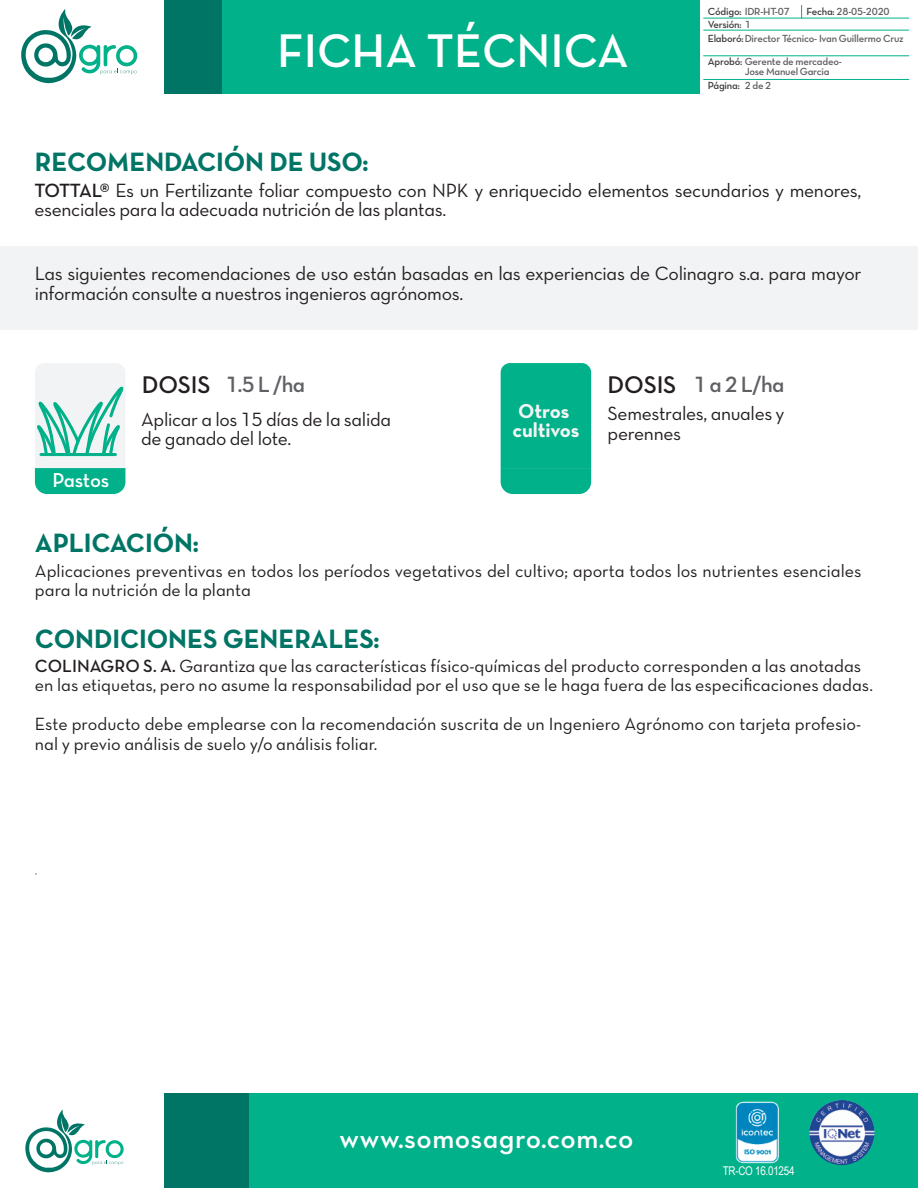
<style>
.page{position:relative;width:918px;height:1188px;background:#fff}
.page>*{position:absolute;margin:0;border:0;box-sizing:border-box;transform-origin:0 0}
.t1{font:48px "Neutra Text TF Demi Alt";color:#fff}
.t2{font:28.5px "Neutra Text TF Demi Alt";letter-spacing:.015em;color:#fff}
.t3{font:27px "Neutra Text TF Bold Alt";letter-spacing:-.005em;color:#007566}
.t4{font:24.6px "Neutra Text TF Demi Alt";letter-spacing:-.005em;color:#231f20}
.t5{font:22.5px "Neutra Text TF Demi Alt";color:#5f6063}
.t6{font:700 20.4px/19.5px "Neutra Text TF";letter-spacing:-.005em;color:#f3f4f4}
.t7{font:20.4px "Neutra Text TF Demi Alt";letter-spacing:-.01em;color:#fff}
.t8{font:19.5px/19.5px "Neutra Text TF Book Alt";letter-spacing:-.015em;color:#231f20}
.t9{font:18px/19.5px "Neutra Text TF Book Alt";color:#231f20}
.t10{font:12px "Arial Narrow";letter-spacing:-.02em;color:#fff}
.t11{font:10.5px/14.1px "Neutra Text TF Demi Alt";letter-spacing:-.02em;color:#5e5f62}
.t12{font:10.5px "Neutra Text TF Demi Alt";letter-spacing:-.02em;color:#3e3e3f}
.s1{color:#3e3e3f}
.s2{font-family:"Neutra Text TF Demi Alt"}
.s3{font-size:24.6px;color:#231f20}
</style>
<div class="page">
<div style="left:0;top:246px;width:918px;height:83px;background:#f2f3f4"></div>
<div style="left:249px;top:1094px;width:669px;height:94px;background:#00b18a"></div>
<div style="left:164px;top:1094px;width:85px;height:94px;background:#007566"></div>
<svg style="left:25px;top:1109px;width:99px;height:64px"></svg>
<svg style="left:21px;top:9px;width:116px;height:75px"></svg>
<div style="left:222px;top:0;width:478px;height:93px;background:#00b18a"></div>
<div style="left:164px;top:0;width:58px;height:93px;background:#007566"></div>
<img style="left:735px;top:1101px;width:44px;height:63px">
<img style="left:809px;top:1100px;width:65px;height:65px;border-radius:33px">
<svg style="left:34px;top:363px;width:92px;height:131px"></svg>
<div style="left:501px;top:363px;width:90px;height:131px;background:#00b18a"></div>
<hr style="left:704px;top:18px;width:205px;height:1px;background:#00b18a">
<hr style="left:704px;top:30px;width:205px;height:1px;background:#00b18a">
<hr style="left:704px;top:55px;width:205px;height:1px;background:#00b18a">
<hr style="left:704px;top:79px;width:205px;height:1px;background:#00b18a">
<svg style="left:801px;top:5px;width:1px;height:13px"></svg>
<h1 class="t1" style="left:277px;top:21px;width:353px">FICHA TÉCNICA</h1>
<p class="t11" style="left:708px;top:4px;width:84px"><span class="s1">Código:</span> IDR-HT-07</p>
<p class="t11" style="left:806px;top:4px;width:85px"><span class="s1">Fecha:</span> 28-05-2020</p>
<p class="t11" style="left:708px;top:17px;width:197px"><span class="s1">Versión:</span> 1<br><span class="s1">Elaboró:</span>Director Técnico- Ivan Guillermo Cruz</p>
<p class="t11" style="left:708px;top:54px;width:136px"><span class="s1">Aprobó:</span> Gerente de mercadeo-</p>
<p class="t12" style="left:708px;top:79px;width:33px">Página:</p>
<p class="t11" style="left:745px;top:65px;width:86px">Jose Manuel Garcia<br>2 de 2</p>
<h3 class="t3" style="left:35px;top:145px;width:335px">RECOMENDACIÓN DE USO:</h3>
<p class="t8" style="left:34px;top:180px;width:829px"><span class="s2">TOTTAL®</span> Es un Fertilizante foliar compuesto con NPK y enriquecido elementos secundarios y menores, esenciales para la adecuada nutrición de las plantas.</p>
<p class="t8" style="left:35px;top:264px;width:828px">Las siguientes recomendaciones de uso están basadas en las experiencias de Colinagro s.a. para mayor información consulte a nuestros ingenieros agrónomos.</p>
<p class="t7" style="left:52px;top:468px;width:59px">Pastos</p>
<p class="t5" style="left:142px;top:371px;width:165px"><span class="s3">DOSIS</span> 1.5 L /ha</p>
<p class="t5" style="left:693px;top:371px;width:93px">1 a 2 L/ha</p>
<p class="t8" style="left:608px;top:403px;width:179px">Semestrales, anuales y perennes</p>
<h3 class="t4" style="left:608px;top:369px;width:70px">DOSIS</h3>
<p class="t6" style="left:512px;top:401px;width:68px">Otros cultivos</p>
<p class="t8" style="left:141px;top:409px;width:251px">Aplicar a los 15 días de la salida de ganado del lote.</p>
<h3 class="t3" style="left:35px;top:526px;width:165px">APLICACIÓN:</h3>
<p class="t9" style="left:35px;top:561px;width:828px">Aplicaciones preventivas en todos los períodos vegetativos del cultivo; aporta todos los nutrientes esenciales para la nutrición de la planta</p>
<h3 class="t3" style="left:35px;top:622px;width:346px">CONDICIONES GENERALES:</h3>
<p class="t9" style="left:35px;top:656px;width:840px"><span class="s2">COLINAGRO S. A.</span> Garantiza que las características físico-químicas del producto corresponden a las anotadas en las etiquetas, pero no asume la responsabilidad por el uso que se le haga fuera de las especificaciones dadas.</p>
<p class="t9" style="left:35px;top:714px;width:828px">Este producto debe emplearse con la recomendación suscrita de un Ingeniero Agrónomo con tarjeta profesio&shy;nal y previo análisis de suelo y/o análisis foliar.</p>
<h2 class="t2" style="left:340px;top:1121px;width:296px">www.somosagro.com.co</h2>
<p class="t10" style="left:723px;top:1162px;width:73px">TR-CO 16.01254</p>
</div>
